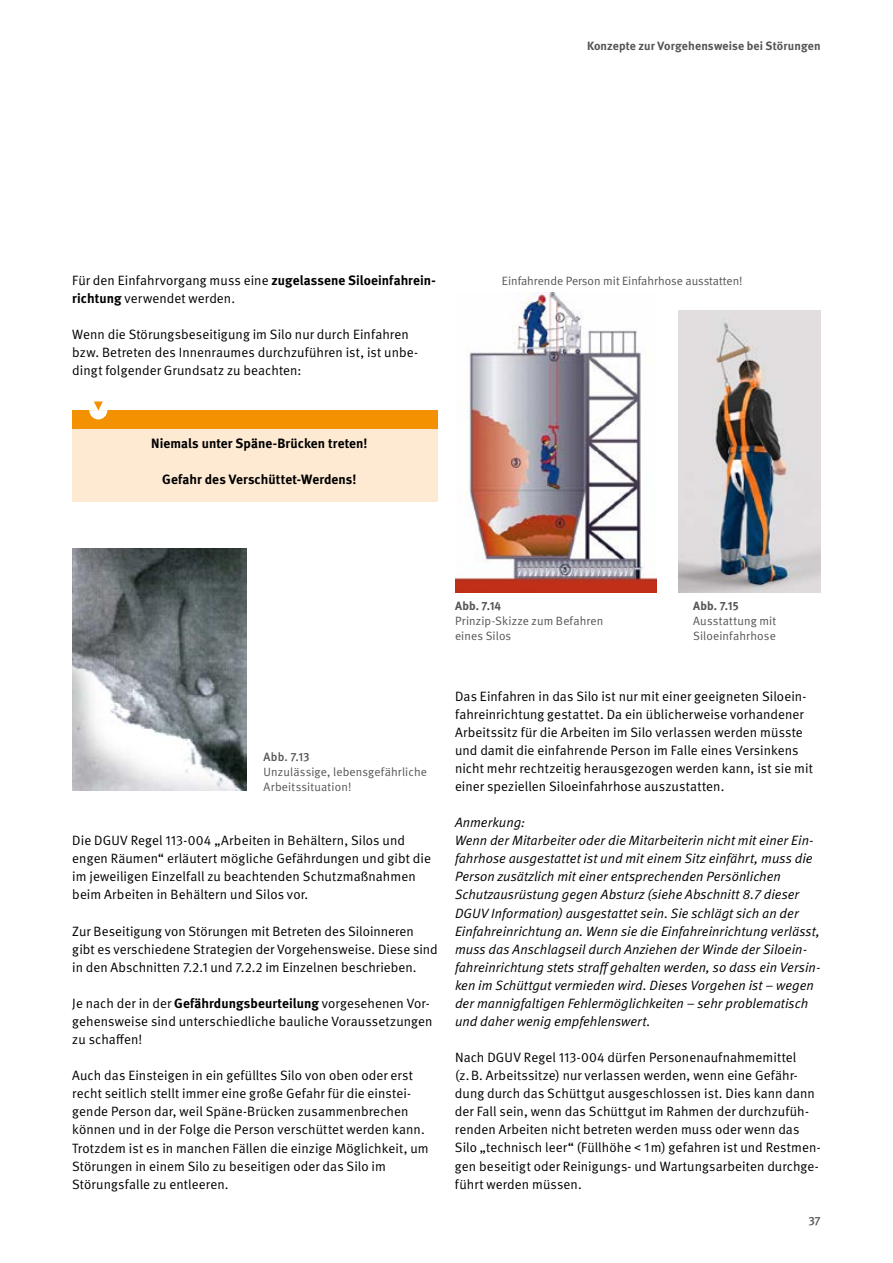
<style>
.page{position:relative;width:893px;height:1263px;background:#fff}
.page>*{position:absolute;margin:0;border:0;box-sizing:border-box;transform-origin:0 0}
.FT{font:13.5px/18.1px "DGUV Meta";letter-spacing:.005em;color:#000}
.FT-2{font:italic 13.5px/18.1px "DGUV Meta";color:#000}
.FT-3{font:700 13.5px "DGUV Meta";letter-spacing:.005em;color:#000}
.FT_o_Abstand_unten{font:italic 13.5px "DGUV Meta";letter-spacing:.005em;color:#000}
.t1{font:12px/15px "DGUV Meta";letter-spacing:.01em;color:#565656}
.t2{font:700 12px "DGUV Meta";letter-spacing:.01em;color:#565656}
.t3{font:500 12px "DGUV Meta";letter-spacing:.01em;color:#565656}
.s1{font-weight:700}
.s2{font-family:"Arial";font-size:12px}
</style>
<div class="page">
<div style="left:72px;top:429px;width:366px;height:73px;background:#feead3"></div>
<div style="left:72px;top:411px;width:366px;height:18px;background:#f39100"></div>
<svg style="left:89px;top:401px;width:18px;height:18px"></svg>
<img style="left:72px;top:549px;width:175px;height:242px">
<img style="left:678px;top:310px;width:143px;height:282px">
<img style="left:455px;top:293px;width:202px;height:299px">
<p class="t2" style="left:587px;top:39px;width:235px">Konzepte zur Vorgehensweise bei Störungen</p>
<p class="FT" style="left:72px;top:271px;width:365px">Für den Einfahrvorgang muss eine <span class="s1">zugelassene Siloeinfahrein&shy;richtung</span> verwendet werden.</p>
<p class="FT" style="left:72px;top:326px;width:347px">Wenn die Störungsbeseitigung im Silo nur durch Einfahren bzw. Betreten des Innenraumes durchzuführen ist, ist unbe&shy;dingt folgender Grundsatz zu beachten:</p>
<p class="FT-3" style="left:151px;top:435px;width:218px">Niemals unter Späne-Brücken treten!</p>
<p class="FT-3" style="left:162px;top:471px;width:196px">Gefahr des Verschüttet-Werdens!</p>
<p class="t1" style="left:502px;top:274px;width:242px">Einfahrende Person mit Einfahrhose ausstatten!</p>
<p class="t2" style="left:455px;top:599px;width:48px">Abb. 7.14</p>
<p class="t1" style="left:455px;top:614px;width:150px">Prinzip-Skizze zum Befahren eines Silos</p>
<p class="t2" style="left:693px;top:599px;width:47px">Abb. 7.15</p>
<p class="t1" style="left:693px;top:614px;width:85px">Ausstattung mit<br>Siloeinfahrhose</p>
<p class="t3" style="left:264px;top:750px;width:48px">Abb. 7.13</p>
<p class="t1" style="left:264px;top:765px;width:165px">Unzulässige, lebensgefährliche<br>Arbeitssituation!</p>
<p class="FT" style="left:72px;top:832px;width:360px">Die DGUV Regel 113-004 „Arbeiten in Behältern, Silos und engen Räumen“ erläutert mögliche Gefährdungen und gibt die im jeweiligen Einzelfall zu beachtenden Schutzmaßnahmen beim Arbeiten in Behältern und Silos vor.</p>
<p class="FT" style="left:72px;top:922px;width:367px">Zur Beseitigung von Störungen mit Betreten des Siloinneren gibt es verschiedene Strategien der Vorgehensweise. Diese sind in den Abschnitten 7.2.1 und 7.2.2 im Einzelnen beschrieben.</p>
<p class="FT" style="left:72px;top:994px;width:362px">Je nach der in der <span class="s1">Gefährdungsbeurteilung</span> vorgesehenen Vor&shy;gehensweise sind unterschiedliche bauliche Voraussetzungen zu schaffen!</p>
<p class="FT" style="left:72px;top:1067px;width:358px">Auch das Einsteigen in ein gefülltes Silo von oben oder erst recht seitlich stellt immer eine große Gefahr für die einstei&shy;gende Person dar, weil Späne-Brücken zusammenbrechen können und in der Folge die Person verschüttet werden kann.<br>Trotzdem ist es in manchen Fällen die einzige Möglichkeit, um Störungen in einem Silo zu beseitigen oder das Silo im Störungsfalle zu entleeren.</p>
<p class="FT" style="left:455px;top:687px;width:359px">Das Einfahren in das Silo ist nur mit einer geeigneten Siloein&shy;fahreinrichtung gestattet. Da ein üblicherweise vorhandener Arbeitssitz für die Arbeiten im Silo verlassen werden müsste und damit die einfahrende Person im Falle eines Versinkens nicht mehr rechtzeitig herausgezogen werden kann, ist sie mit einer speziellen Siloeinfahrhose auszustatten.</p>
<p class="FT_o_Abstand_unten" style="left:455px;top:815px;width:72px">Anmerkung:</p>
<p class="FT-2" style="left:455px;top:832px;width:367px">Wenn der Mitarbeiter oder die Mitarbeiterin nicht mit einer Ein&shy;fahrhose ausgestattet ist und mit einem Sitz einfährt, muss die Person zusätzlich mit einer entsprechenden Persönlichen Schutzausrüstung gegen Absturz (siehe Abschnitt 8.7 dieser DGUV Information) ausgestattet sein. Sie schlägt sich an der Einfahreinrichtung an. Wenn sie die Einfahreinrichtung verlässt, muss das Anschlagseil durch Anziehen der Winde der Siloein&shy;fahreinrichtung stets straff gehalten werden, so dass ein Versin&shy;ken im Schüttgut vermieden wird. Dieses Vorgehen ist – wegen der mannigfaltigen Fehlermöglichkeiten – sehr problematisch und daher wenig empfehlenswert.</p>
<p class="FT" style="left:455px;top:1049px;width:367px">Nach DGUV Regel 113-004 dürfen Personenaufnahmemittel (z.B. Arbeitssitze) nur verlassen werden, wenn eine Gefähr&shy;dung durch das Schüttgut ausgeschlossen ist. Dies kann dann der Fall sein, wenn das Schüttgut im Rahmen der durchzufüh&shy;renden Arbeiten nicht betreten werden muss oder wenn das Silo „technisch leer“ (Füllhöhe <span class="s2">&lt;</span> 1m) gefahren ist und Restmen&shy;gen beseitigt oder Reinigungs- und Wartungsarbeiten durchge&shy;führt werden müssen.</p>
<p class="t3" style="left:808px;top:1213px;width:14px">37</p>
</div>
